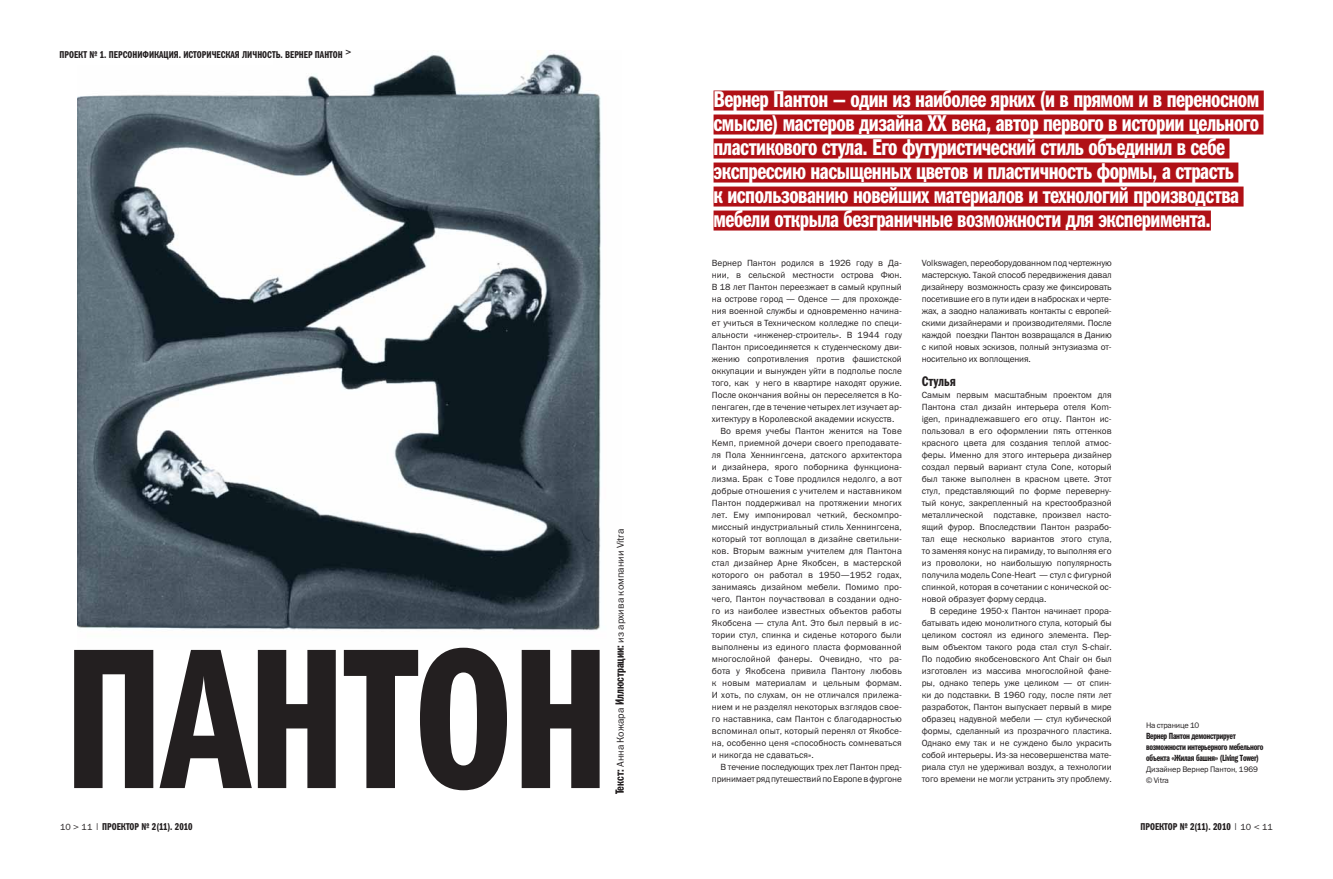
<style>
.page{position:relative;width:1333px;height:879px;background:#fff}
.page>*{position:absolute;margin:0;border:0;box-sizing:border-box;transform-origin:0 0}
.t1{font:201.3px "Franklin Gothic Demi Cmp ITC";letter-spacing:-.01em;color:#231f20}
.t2{font:23px/24px "Franklin Gothic Demi Cmp ITC";letter-spacing:-.02em;color:#fff}
.t3{font:14px "Franklin Gothic Demi Cmp ITC";letter-spacing:.01em;color:#231f20}
.t4{font:10px "Franklin Gothic Demi Cmp ITC";color:#231f20}
.t5{font:10px "Franklin Gothic Book ITC";color:#231f20}
.t6{font:9px/12px "Franklin Gothic Book ITC";letter-spacing:.01em;color:#231f20;text-align:justify}
.t7{font:9px/11px "Franklin Gothic Demi Cmp ITC";letter-spacing:-.03em;color:#231f20}
.t8{font:9px "Franklin Gothic Book ITC";letter-spacing:-.015em;color:#231f20}
.t9{font:8px/11px "Franklin Gothic Book ITC";letter-spacing:-.015em;color:#231f20}
.s1{font-family:"Franklin Gothic Demi Cmp ITC";font-size:12px}
.s2{font-family:"Franklin Gothic Book ITC";font-size:9px}
.s3{font-family:"Franklin Gothic Book ITC"}
</style>
<div class="page">
<img style="left:77px;top:50px;width:524px;height:580px">
<div style="left:56px;top:44px;width:216px;height:20px;background:#fff"></div>
<div style="left:713px;top:90px;width:550px;height:20px;background:#b01016"></div>
<div style="left:713px;top:114px;width:550px;height:20px;background:#b01016"></div>
<div style="left:713px;top:138px;width:516px;height:20px;background:#b01016"></div>
<div style="left:713px;top:162px;width:525px;height:20px;background:#b01016"></div>
<div style="left:713px;top:186px;width:530px;height:20px;background:#b01016"></div>
<div style="left:713px;top:210px;width:497px;height:20px;background:#b01016"></div>
<p class="t4" style="left:60px;top:51px;width:293px">ПРОЕКТ № 1. ПЕРСОНИФИКАЦИЯ. ИСТОРИЧЕСКАЯ ЛИЧНОСТЬ. ВЕРНЕР ПАНТОН <sup>&gt;</sup></p>
<h1 class="t1" style="left:63px;top:645px;width:548px">ПАНТОН</h1>
<p class="t5" style="left:616px;top:794px;width:267px;rotate:-90deg"><span class="s1">Текст:</span> Анна Кожара <span class="s1">Иллюстрации:</span> из архива компании Vitra</p>
<p class="t2" style="left:713px;top:89px;width:547px">Вернер Пантон — один из наиболее ярких (и в прямом и в переносном смысле) мастеров дизайна ХХ века, автор первого в истории цельного пластикового стула. Его футуристический стиль объединил в себе экспрессию насыщенных цветов и пластичность формы, а страсть<br>к использованию новейших материалов и технологий производства мебели открыла безграничные возможности для эксперимента.</p>
<p class="t6" style="left:711px;top:258px;width:191px">Вернер Пантон родился в 1926 году в Да-</p>
<p class="t6" style="left:711px;top:270px;width:191px">нии, в сельской местности острова Фюн.</p>
<p class="t6" style="left:711px;top:282px;width:191px">В 18 лет Пантон переезжает в самый крупный</p>
<p class="t6" style="left:711px;top:294px;width:191px">на острове город — Оденсе — для прохожде-</p>
<p class="t6" style="left:711px;top:306px;width:191px">ния военной службы и одновременно начина-</p>
<p class="t6" style="left:711px;top:318px;width:191px">ет учиться в Техническом колледже по специ-</p>
<p class="t6" style="left:711px;top:330px;width:191px">альности «инженер-строитель». В 1944 году</p>
<p class="t6" style="left:711px;top:342px;width:191px">Пантон присоединяется к студенческому дви-</p>
<p class="t6" style="left:711px;top:354px;width:191px">жению сопротивления против фашистской</p>
<p class="t6" style="left:711px;top:366px;width:191px">оккупации и вынужден уйти в подполье после</p>
<p class="t6" style="left:711px;top:378px;width:191px">того, как у него в квартире находят оружие.</p>
<p class="t6" style="left:711px;top:390px;width:191px">После окончания войны он переселяется в Ко-</p>
<p class="t6" style="left:711px;top:402px;width:191px">пенгаген, где в течение четырех лет изучает ар-</p>
<p class="t6" style="left:711px;top:414px;width:184px">хитектуру в Королевской академии искусств.</p>
<p class="t6" style="left:720px;top:426px;width:183px">Во время учебы Пантон женится на Тове</p>
<p class="t6" style="left:711px;top:438px;width:191px">Кемп, приемной дочери своего преподавате-</p>
<p class="t6" style="left:711px;top:450px;width:191px">ля Пола Хеннингсена, датского архитектора</p>
<p class="t6" style="left:711px;top:462px;width:191px">и дизайнера, ярого поборника функциона-</p>
<p class="t6" style="left:711px;top:474px;width:191px">лизма. Брак с Тове продлился недолго, а вот</p>
<p class="t6" style="left:711px;top:486px;width:191px">добрые отношения с учителем и наставником</p>
<p class="t6" style="left:711px;top:498px;width:191px">Пантон поддерживал на протяжении многих</p>
<p class="t6" style="left:711px;top:510px;width:191px">лет. Ему импонировал четкий, бескомпро-</p>
<p class="t6" style="left:711px;top:522px;width:191px">миссный индустриальный стиль Хеннингсена,</p>
<p class="t6" style="left:711px;top:534px;width:191px">который тот воплощал в дизайне светильни-</p>
<p class="t6" style="left:711px;top:546px;width:191px">ков. Вторым важным учителем для Пантона</p>
<p class="t6" style="left:711px;top:558px;width:191px">стал дизайнер Арне Якобсен, в мастерской</p>
<p class="t6" style="left:711px;top:570px;width:191px">которого он работал в 1950—1952 годах,</p>
<p class="t6" style="left:711px;top:582px;width:191px">занимаясь дизайном мебели. Помимо про-</p>
<p class="t6" style="left:711px;top:594px;width:191px">чего, Пантон поучаствовал в создании одно-</p>
<p class="t6" style="left:711px;top:606px;width:191px">го из наиболее известных объектов работы</p>
<p class="t6" style="left:711px;top:618px;width:191px">Якобсена — стула Ant. Это был первый в ис-</p>
<p class="t6" style="left:711px;top:630px;width:191px">тории стул, спинка и сиденье которого были</p>
<p class="t6" style="left:711px;top:642px;width:191px">выполнены из единого пласта формованной</p>
<p class="t6" style="left:711px;top:654px;width:191px">многослойной фанеры. Очевидно, что ра-</p>
<p class="t6" style="left:711px;top:666px;width:191px">бота у Якобсена привила Пантону любовь</p>
<p class="t6" style="left:711px;top:678px;width:191px">к новым материалам и цельным формам.</p>
<p class="t6" style="left:711px;top:690px;width:191px">И хоть, по слухам, он не отличался прилежа-</p>
<p class="t6" style="left:711px;top:702px;width:191px">нием и не разделял некоторых взглядов свое-</p>
<p class="t6" style="left:711px;top:714px;width:191px">го наставника, сам Пантон с благодарностью</p>
<p class="t6" style="left:711px;top:726px;width:191px">вспоминал опыт, который перенял от Якобсе-</p>
<p class="t6" style="left:711px;top:738px;width:191px">на, особенно ценя «способность сомневаться</p>
<p class="t6" style="left:711px;top:750px;width:103px">и никогда не сдаваться».</p>
<p class="t8" style="left:720px;top:764px;width:183px">В течение последующих трех лет Пантон пред-</p>
<p class="t8" style="left:711px;top:776px;width:191px">принимает ряд путешествий по Европе в фургоне</p>
<p class="t6" style="left:921px;top:258px;width:191px">Volkswagen, переоборудованном под чертежную мастерскую. Такой способ передвижения давал дизайнеру возможность сразу же фиксировать посетившие его в пути идеи в набросках и черте&shy;жах, а заодно налаживать контакты с европей&shy;скими дизайнерами и производителями. После каждой поездки Пантон возвращался в Данию с кипой новых эскизов, полный энтузиазма от&shy;носительно их воплощения.</p>
<h3 class="t3" style="left:921px;top:376px;width:35px">Стулья</h3>
<p class="t6" style="left:921px;top:390px;width:191px">Самым первым масштабным проектом для Пантона стал дизайн интерьера отеля Kom&shy;igen, принадлежавшего его отцу. Пантон ис&shy;пользовал в его оформлении пять оттенков красного цвета для создания теплой атмос&shy;феры. Именно для этого интерьера дизайнер создал первый вариант стула Cone, который был также выполнен в красном цвете. Этот стул, представляющий по форме переверну&shy;тый конус, закрепленный на крестообразной металлической подставке, произвел насто&shy;ящий фурор. Впоследствии Пантон разрабо&shy;тал еще несколько вариантов этого стула, то заменяя конус на пирамиду, то выполняя его из проволоки, но наибольшую популярность получила модель Сone-Heart — стул с фигурной спинкой, которая в сочетании с конической ос&shy;новой образует форму сердца.</p>
<p class="t6" style="left:921px;top:606px;width:191px;text-indent:9px">В середине 1950-х Пантон начинает прора&shy;батывать идею монолитного стула, который бы целиком состоял из единого элемента. Пер&shy;вым объектом такого рода стал стул S-chair.<br>По подобию якобсеновского Ant Chair он был изготовлен из массива многослойной фане&shy;ры, однако теперь уже целиком — от спин&shy;ки до подставки. В 1960 году, после пяти лет разработок, Пантон выпускает первый в мире образец надувной мебели — стул кубической формы, сделанный из прозрачного пластика.<br>Однако ему так и не суждено было украсить собой интерьеры. Из-за несовершенства мате&shy;риала стул не удерживал воздух, а технологии того времени не могли устранить эту проблему.</p>
<p class="t9" style="left:1145px;top:721px;width:55px">На странице 10</p>
<p class="t7" style="left:1145px;top:731px;width:119px">Вернер Пантон демонстрирует возможности интерьерного мебельного объекта «Жилая башня» (Living Tower)</p>
<p class="t9" style="left:1145px;top:765px;width:113px">Дизайнер Вернер Пантон, 1969 © Vitra</p>
<p class="t4" style="left:60px;top:822px;width:134px"><span class="s2">10</span> <span class="s3">&gt;</span> <span class="s2">11</span> <span class="s3">|</span> ПРОЕКТОР № 2(11). 2010</p>
<p class="t4" style="left:1140px;top:822px;width:134px">ПРОЕКТОР № 2(11). 2010 <span class="s3">|</span> <span class="s2">10</span> <span class="s3">&lt;</span> <span class="s2">11</span></p>
</div>
